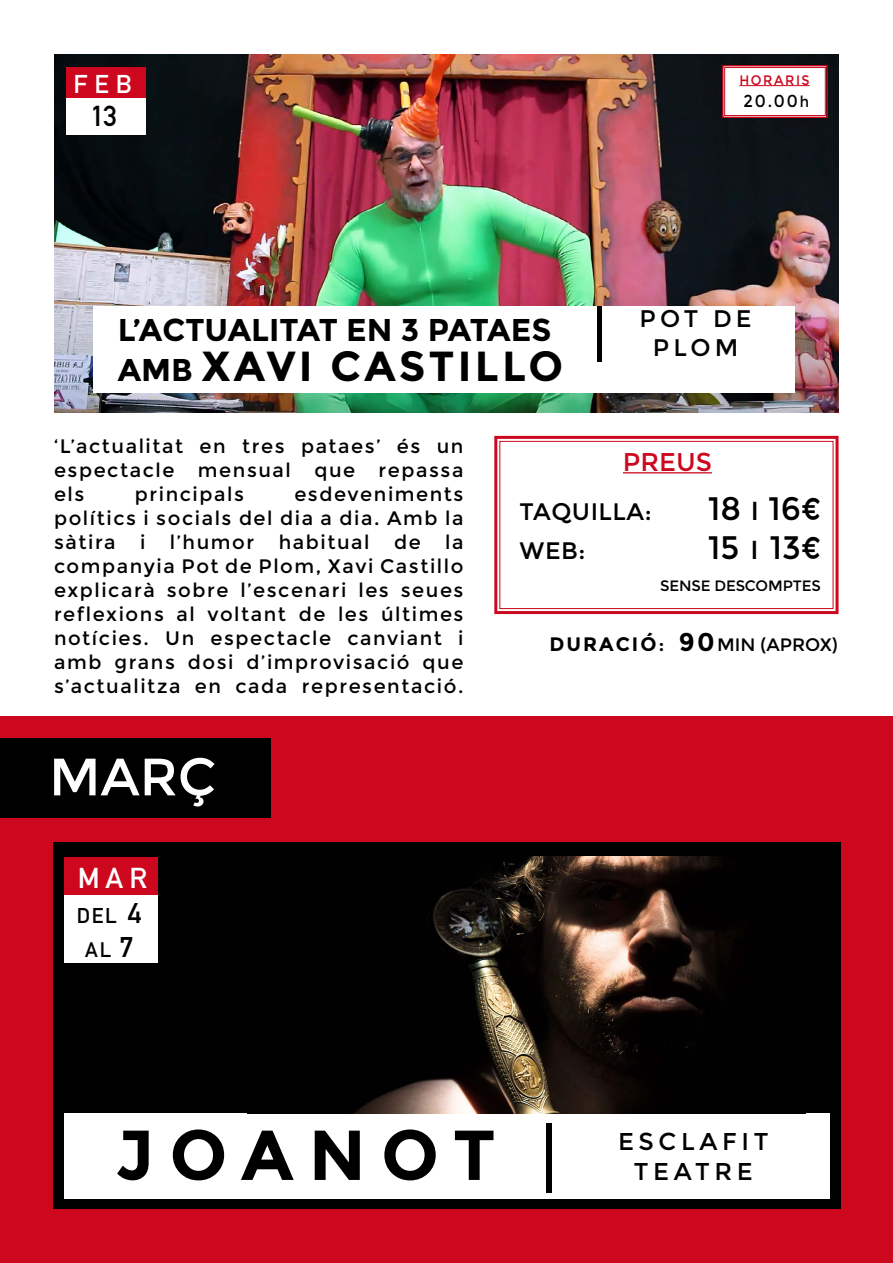
<style>
.page{position:relative;width:893px;height:1263px;background:#fff}
.page>*{position:absolute;margin:0;border:0;box-sizing:border-box;transform-origin:0 0}
.t1{font:700 70.5px "Montserrat";letter-spacing:.22em;color:#000}
.t2{font:52.5px "Montserrat";color:#fff}
.t3{font:700 42px "Montserrat";letter-spacing:.075em;color:#000}
.t4{font:32.55px "Montserrat";color:#000}
.t5{font:700 31.5px "Montserrat";color:#000}
.t6{font:28.5px "DIN 1451 Mittelschrift Regular";color:#000}
.t7{font:28.35px "DIN 1451 Mittelschrift Regular";color:#fff}
.t8{font:25.65px "Montserrat";color:#cd071e}
.t9{font:25.35px "DIN 1451 Mittelschrift Regular";color:#fff}
.t10{font:24.3px/29.2px "Montserrat";letter-spacing:.19em;color:#000;text-align:center}
.t11{font:24px/28.8px "Montserrat";letter-spacing:.17em;color:#000;text-align:center}
.t12{font:23.85px "Montserrat";letter-spacing:.02em;color:#000}
.t13{font:21.15px "DIN 1451 Mittelschrift Regular";color:#000}
.t14{font:20.7px "DIN 1451 Mittelschrift Regular";color:#000}
.t15{font:19.5px/24px "Montserrat";letter-spacing:.08em;color:#000;text-align:justify}
.t16{font:18px "Montserrat";color:#000}
.t17{font:17.1px "Montserrat";color:#000;scale:.93 1}
.t18{font:15px "Montserrat";letter-spacing:-.01em;color:#000}
.t19{font:13.65px "Montserrat";letter-spacing:.12em;color:#cd071e;scale:.93 1}
.s1{font-size:31.5px}
.s2{font-size:15.45px}
.s3{font-size:28.05px}
.s4{font-size:25.95px}
.s5{font-size:30.9px}
.s6{font-weight:700;font-size:19.5px}
.s7{font-size:21px}
.s8{font-weight:700;font-size:25.5px}
</style>
<div class="page">
<img style="left:54px;top:54px;width:785px;height:358px">
<div style="left:94px;top:306px;width:701px;height:86px;background:#fff"></div>
<div style="left:67px;top:67px;width:79px;height:67px;background:#fff"></div>
<div style="left:67px;top:67px;width:79px;height:31px;background:#cd071e"></div>
<svg style="left:494px;top:435px;width:345px;height:180px"></svg>
<div style="left:499px;top:441px;width:334px;height:168px;border:1px solid #cd071e"></div>
<hr style="left:623px;top:472px;width:89px;height:1px;background:#cd071e">
<svg style="left:721px;top:64px;width:107px;height:55px"></svg>
<div style="left:724px;top:67px;width:101px;height:49px;border:1px solid #cd071e"></div>
<hr style="left:739px;top:85px;width:71px;height:1px;background:#cd071e">
<hr style="left:597px;top:306px;width:4px;height:55px;background:#000">
<div style="left:0;top:716px;width:893px;height:547px;background:#cd071e"></div>
<div style="left:0;top:738px;width:270px;height:80px;background:#000"></div>
<div style="left:53px;top:842px;width:787px;height:367px;background:#000"></div>
<div style="left:64px;top:1113px;width:766px;height:86px;background:#fff"></div>
<div style="left:546px;top:1123px;width:6px;height:69px;background:#000"></div>
<img style="left:355px;top:857px;width:381px;height:256px">
<div style="left:64px;top:857px;width:93px;height:106px;background:#fff"></div>
<div style="left:64px;top:857px;width:93px;height:38px;background:#cd071e"></div>
<p class="t9" style="left:74px;top:69px;width:60px">FEB</p>
<h3 class="t6" style="left:91px;top:99px;width:28px">13</h3>
<h3 class="t5" style="left:118px;top:311px;width:435px">L’ACTUALITAT EN 3 PATAES</h3>
<h3 class="t3" style="left:118px;top:342px;width:447px"><span class="s1">AMB</span> XAVI CASTILLO</h3>
<p class="t19" style="left:739px;top:72px;width:77px">HORARIS</p>
<p class="t17" style="left:744px;top:91px;width:72px">20.00<span class="s2">h</span></p>
<p class="t11" style="left:640px;top:305px;width:114px">POT DE<br>PLOM</p>
<p class="t15" style="left:54px;top:434px;width:411px">‘L’actualitat en tres pataes’ és un espectacle mensual que repassa els</p>
<p class="t15" style="left:54px;top:482px;width:411px;text-indent:240px">esdeveniments polítics i socials del dia a dia. Amb la sàtira</p>
<p class="t15" style="left:135px;top:482px;width:111px">principals</p>
<p class="t15" style="left:140px;top:530px;width:7px">i</p>
<p class="t15" style="left:170px;top:530px;width:86px">l’humor</p>
<p class="t15" style="left:279px;top:530px;width:92px">habitual</p>
<p class="t15" style="left:394px;top:530px;width:28px">de</p>
<p class="t15" style="left:54px;top:530px;width:411px;text-indent:391px">la companyia Pot de Plom, Xavi Castillo explicarà sobre l’escenari les seues reflexions al voltant de les últimes notícies. Un espectacle canviant i amb grans dosi d’improvisació que s’actualitza en cada representació.</p>
<h2 class="t2" style="left:49px;top:746px;width:169px">MARÇ</h2>
<h3 class="t7" style="left:78px;top:862px;width:71px">MAR</h3>
<p class="t13" style="left:77px;top:903px;width:66px">DEL <span class="s3">4</span></p>
<p class="t14" style="left:85px;top:938px;width:49px">AL <span class="s3">7</span></p>
<h3 class="t8" style="left:623px;top:447px;width:90px">PREUS</h3>
<p class="t12" style="left:520px;top:498px;width:134px">TAQUILLA:</p>
<h3 class="t4" style="left:708px;top:489px;width:114px">18 <span class="s4">I</span> 16<span class="s5">€</span></h3>
<p class="t12" style="left:520px;top:537px;width:67px">WEB:</p>
<h3 class="t4" style="left:708px;top:528px;width:114px">15 <span class="s4">I</span> 13<span class="s5">€</span></h3>
<p class="t18" style="left:660px;top:577px;width:162px">SENSE DESCOMPTES</p>
<p class="t16" style="left:550px;top:634px;width:290px"><span class="s6">DURACIÓ</span><span class="s7">:</span> <span class="s8">90</span>MIN (APROX)</p>
<h1 class="t1" style="left:115px;top:1113px;width:382px">JOANOT</h1>
<p class="t10" style="left:618px;top:1127px;width:152px">ESCLAFIT<br>TEATRE</p>
</div>
